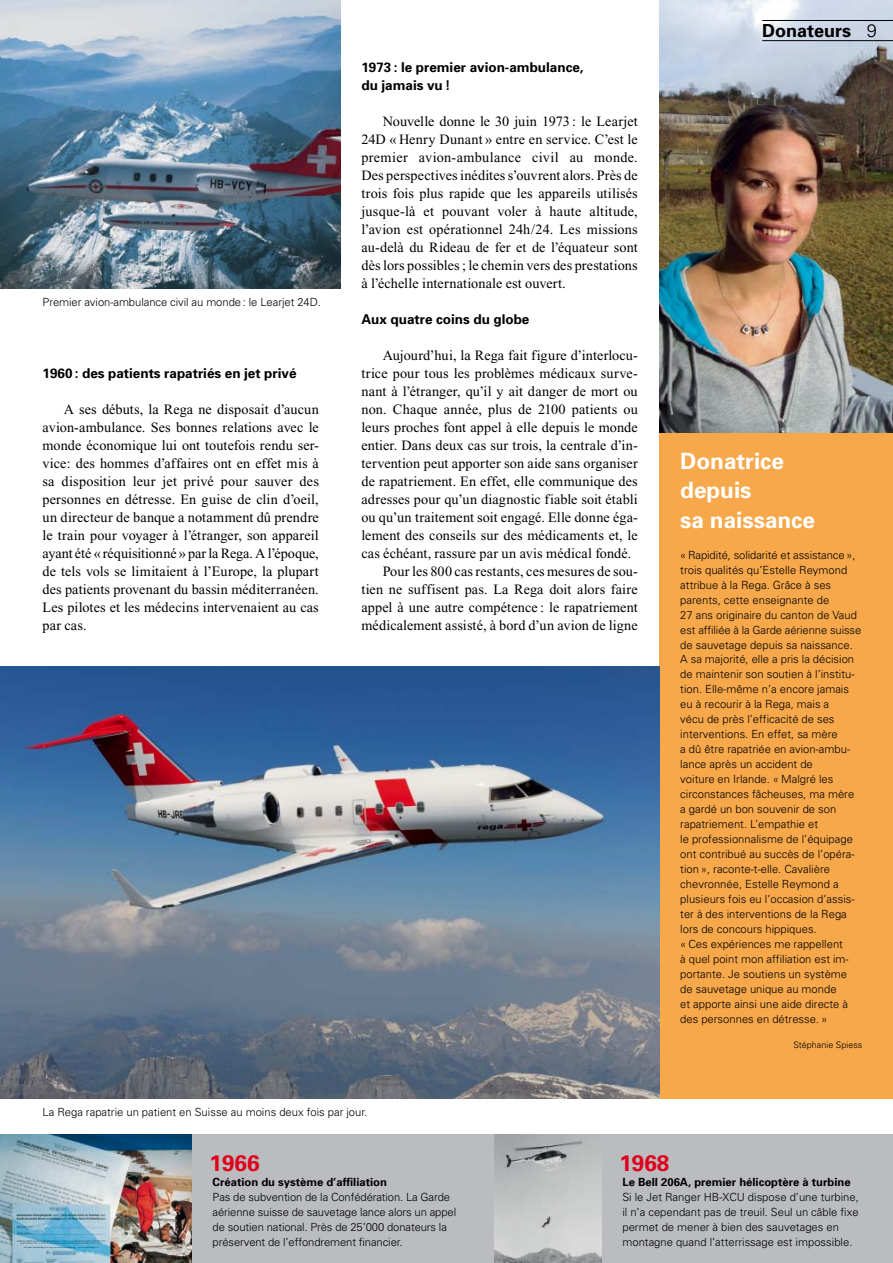
<style>
.page{position:relative;width:893px;height:1263px;background:#fff}
.page>*{position:absolute;margin:0;border:0;box-sizing:border-box;transform-origin:0 0}
.t1{font:700 22.5px/30px "Univers";color:#fff}
.t2{font:700 22.5px "Univers";color:#e0001b}
.t3{font:700 18px "Univers";color:#000}
.t4{font:300 18px "Univers";color:#000}
.t5{font:14.25px/18px "Times";letter-spacing:.01em;color:#000;text-align:justify}
.t6{font:700 13.5px/18px "Univers";color:#000}
.t7{font:300 11.25px/15px "Univers";color:#000}
.t8{font:700 11.25px "Univers";color:#000}
.t9{font:300 9px "Univers";color:#000}
</style>
<div class="page">
<img style="left:0;top:0;width:340px;height:288px">
<div style="left:659px;top:0;width:234px;height:1098px;background:#f7a84b"></div>
<img style="left:0;top:666px;width:659px;height:432px">
<img style="left:659px;top:0;width:234px;height:432px">
<div style="left:0;top:1134px;width:893px;height:129px;background:#babcbf"></div>
<hr style="left:762px;top:20px;width:131px;height:1px;background:#000">
<hr style="left:762px;top:40px;width:131px;height:1px;background:#000">
<img style="left:0;top:1134px;width:191px;height:129px">
<img style="left:495px;top:1134px;width:106px;height:129px">
<p class="t7" style="left:43px;top:294px;width:280px">Premier avion-ambulance civil au monde : le Learjet 24D.</p>
<h4 class="t6" style="left:43px;top:364px;width:255px">1960 : des patients rapatriés en jet privé</h4>
<p class="t5" style="left:43px;top:400px;width:278px;text-indent:21px">A ses débuts, la Rega ne disposait d’aucun avion-ambulance. Ses bonnes relations avec le monde économique lui ont toutefois rendu ser&shy;vice: des hommes d’affaires ont en effet mis à sa disposition leur jet privé pour sauver des personnes en détresse. En guise de clin d’oeil, un directeur de banque a notamment dû prendre le train pour voyager à l’étranger, son appareil ayant été « réquisitionné » par la Rega. A l’époque, de tels vols se limitaient à l’Europe, la plupart des patients provenant du bassin méditerranéen.<br>Les pilotes et les médecins intervenaient au cas par cas.</p>
<h4 class="t6" style="left:361px;top:58px;width:224px">1973 : le premier avion-ambulance, du jamais vu !</h4>
<p class="t5" style="left:361px;top:112px;width:278px;text-indent:21px">Nouvelle donne le 30 juin 1973 : le Learjet 24D « Henry Dunant » entre en service. C’est le premier avion-ambulance civil au monde.<br>Des perspectives inédites s’ouvrent alors. Près de trois fois plus rapide que les appareils utilisés jusque-là et pouvant voler à haute altitude, l’avion est opérationnel 24h/24. Les missions au-delà du Rideau de fer et de l’équateur sont dès lors possibles ; le chemin vers des prestations à l’échelle internationale est ouvert.</p>
<h4 class="t6" style="left:361px;top:310px;width:170px">Aux quatre coins du globe</h4>
<p class="t5" style="left:361px;top:346px;width:278px;text-indent:21px">Aujourd’hui, la Rega fait figure d’interlocu&shy;trice pour tous les problèmes médicaux surve&shy;nant à l’étranger, qu’il y ait danger de mort ou non. Chaque année, plus de 2100 patients ou leurs proches font appel à elle depuis le monde entier. Dans deux cas sur trois, la centrale d’in&shy;tervention peut apporter son aide sans organiser de rapatriement. En effet, elle communique des adresses pour qu’un diagnostic fiable soit établi ou qu’un traitement soit engagé. Elle donne éga&shy;lement des conseils sur des médicaments et, le cas échéant, rassure par un avis médical fondé.</p>
<p class="t5" style="left:361px;top:562px;width:278px;text-indent:21px">Pour les 800 cas restants, ces mesures de sou&shy;tien ne suffisent pas. La Rega doit alors faire appel à une autre compétence : le rapatriement médicalement assisté, à bord d’un avion de ligne</p>
<p class="t7" style="left:43px;top:1104px;width:326px">La Rega rapatrie un patient en Suisse au moins deux fois par jour.</p>
<h2 class="t3" style="left:762px;top:19px;width:91px">Donateurs</h2>
<p class="t4" style="left:867px;top:20px;width:12px">9</p>
<h3 class="t1" style="left:680px;top:445px;width:136px">Donatrice depuis<br>sa naissance</h3>
<p class="t7" style="left:680px;top:547px;width:183px">« Rapidité, solidarité et assistance », trois qualités qu’Estelle Reymond attribue à la Rega. Grâce à ses parents, cette enseignante de<br>27 ans originaire du canton de Vaud est affiliée à la Garde aérienne suisse de sauvetage depuis sa naissance.<br>A sa majorité, elle a pris la décision de maintenir son soutien à l’institu&shy;tion. Elle-même n’a encore jamais eu à recourir à la Rega, mais a<br>vécu de près l’efficacité de ses interventions. En effet, sa mère<br>a dû être rapatriée en avion-ambu&shy;lance après un accident de<br>voiture en Irlande. « Malgré les circonstances fâcheuses, ma mère a gardé un bon souvenir de son rapatriement. L’empathie et<br>le professionnalisme de l’équipage ont contribué au succès de l’opéra&shy;tion », raconte-t-elle. Cavalière chevronnée, Estelle Reymond a plusieurs fois eu l’occasion d’assis&shy;ter à des interventions de la Rega lors de concours hippiques.<br>« Ces expériences me rappellent<br>à quel point mon affiliation est im&shy;portante. Je soutiens un système de sauvetage unique au monde<br>et apporte ainsi une aide directe à des personnes en détresse. »</p>
<p class="t9" style="left:793px;top:1039px;width:70px">Stéphanie Spiess</p>
<p class="t2" style="left:210px;top:1148px;width:52px">1966</p>
<p class="t8" style="left:213px;top:1174px;width:176px">Création du système d’affiliation</p>
<p class="t7" style="left:213px;top:1189px;width:245px">Pas de subvention de la Confédération. La Garde aérienne suisse de sauvetage lance alors un appel de soutien national. Près de 25’000 donateurs la préservent de l’effondrement financier.</p>
<p class="t2" style="left:619px;top:1148px;width:52px">1968</p>
<p class="t8" style="left:622px;top:1174px;width:230px">Le Bell 206A, premier hélicoptère à turbine</p>
<p class="t7" style="left:622px;top:1189px;width:238px">Si le Jet Ranger HB-XCU dispose d’une turbine, il n’a cependant pas de treuil. Seul un câble fixe permet de mener à bien des sauvetages en montagne quand l’atterrissage est impossible.</p>
</div>
